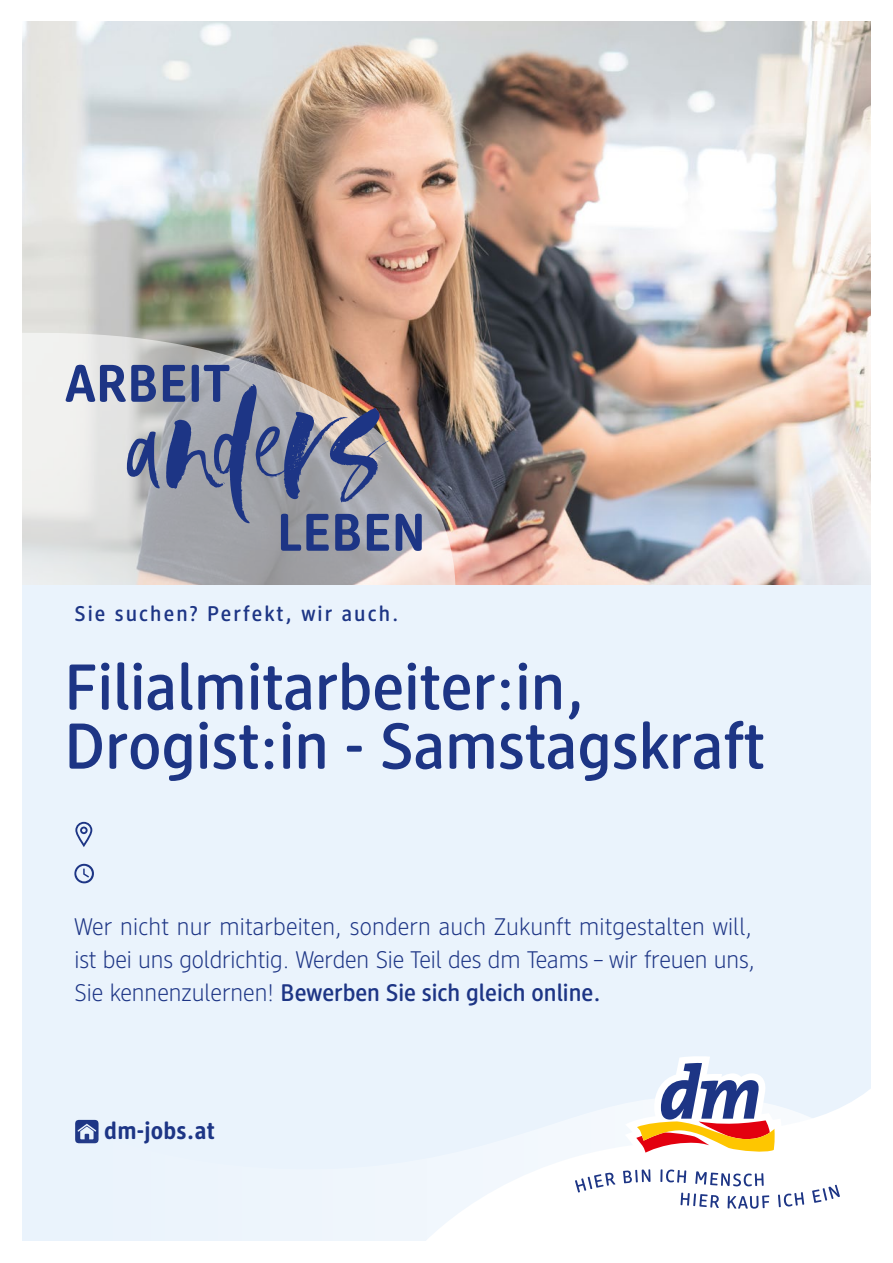
<style>
.page{position:relative;width:893px;height:1263px;background:#fff}
.page>*{position:absolute;margin:0;border:0;box-sizing:border-box;transform-origin:0 0}
.t1{font:500 64.5px/59.1px "DM Brand";color:#1d3585}
.t2{font:300 24px/32.8px "DM Brand";letter-spacing:.01em;color:#1d3585}
.t3{font:700 24px "DM Brand";letter-spacing:.01em;color:#1d3585}
.t4{font:500 21.15px "DM Brand";letter-spacing:.1em;color:#1d3585}
.s1{font-weight:500}
</style>
<div class="page">
<div style="left:21px;top:585px;width:851px;height:657px;background:#eaf3fc"></div>
<svg style="left:75px;top:822px;width:17px;height:25px"></svg>
<svg style="left:74px;top:864px;width:20px;height:19px"></svg>
<img style="left:22px;top:21px;width:849px;height:564px">
<svg style="left:22px;top:333px;width:433px;height:252px;background:#bcb4af"></svg>
<svg style="left:66px;top:365px;width:356px;height:186px;background:#9697a7"></svg>
<svg style="left:21px;top:1075px;width:851px;height:167px"></svg>
<svg style="left:625px;top:1056px;width:158px;height:106px"></svg>
<svg style="left:575px;top:1169px;width:265px;height:40px;background:#e0e3ee"></svg>
<p class="t4" style="left:74px;top:600px;width:326px">Sie suchen? Perfekt, wir auch.</p>
<h1 class="t1" style="left:64px;top:656px;width:702px">Filialmitarbeiter:in,<br>Drogist:in - Samstagskraft</h1>
<p class="t2" style="left:74px;top:909px;width:682px">Wer nicht nur mitarbeiten, sondern auch Zukunft mitgestalten will, ist bei uns goldrichtig. Werden Sie Teil des dm Teams – wir freuen uns,<br>Sie kennenzulernen! <span class="s1">Bewerben Sie sich gleich online.</span></p>
<p class="t3" style="left:104px;top:1116px;width:112px">dm-jobs.at</p>
</div>
